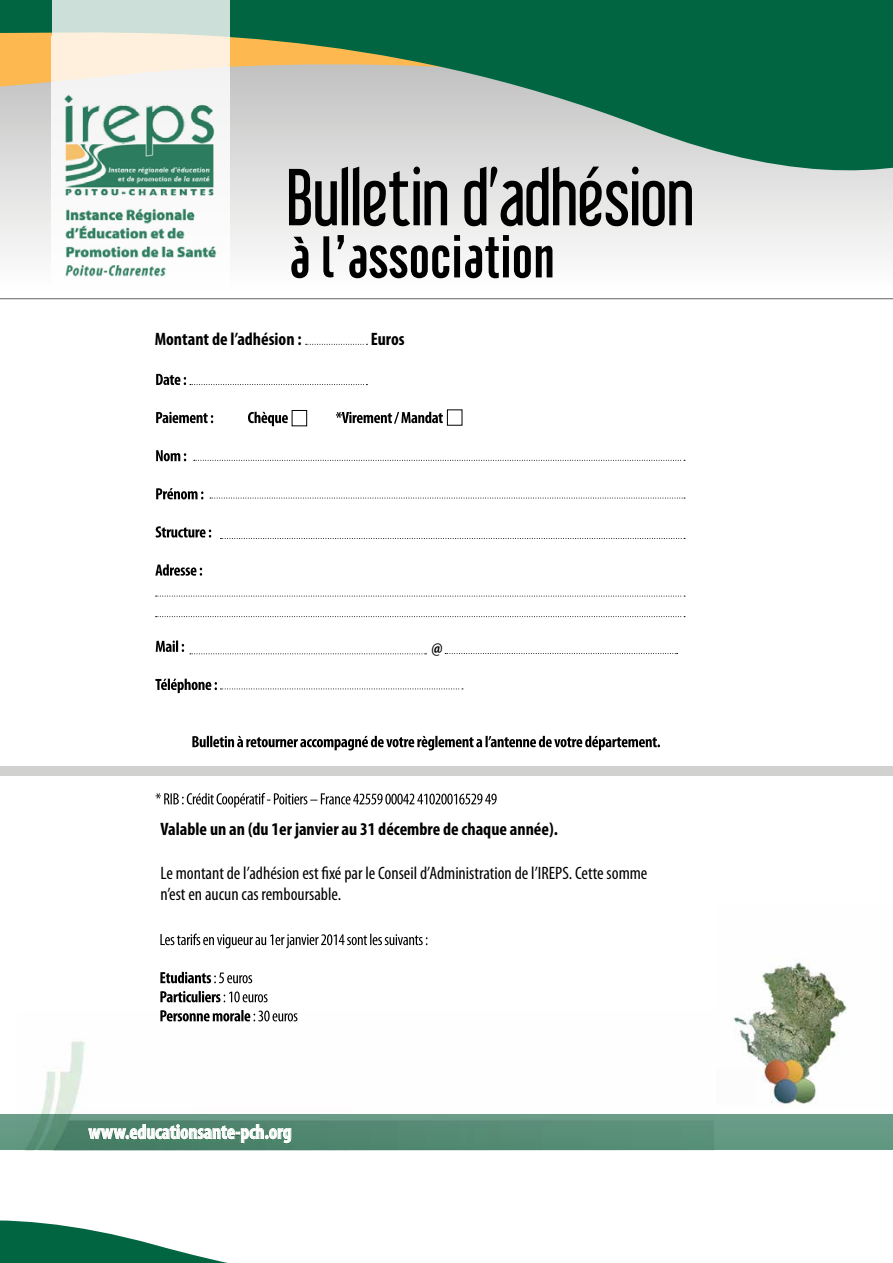
<style>
.page{position:relative;width:893px;height:1263px;background:#fff}
.page>*{position:absolute;margin:0;border:0;box-sizing:border-box;transform-origin:0 0}
.t1{font:60px "Cafeta";color:#000}
.t2{font:700 condensed 20.4px "Myriad Pro";color:#fff;scale:.95 1}
.t3{font:condensed 18px/21.6px "Myriad Pro";color:#000}
.t4{font:700 condensed 18px "Myriad Pro";color:#000}
</style>
<div class="page">
<svg style="left:0;top:249px;width:893px;height:178px"></svg>
<div style="left:0;top:1114px;width:893px;height:36px;background:#659a85"></div>
<img style="left:25px;top:1013px;width:688px;height:137px">
<img style="left:733px;top:961px;width:114px;height:143px">
<svg style="left:0;top:0;width:893px;height:249px;background:#79a48f"></svg>
<hr style="left:0;top:298px;width:893px;height:1px;background:#646363">
<svg style="left:0;top:1220px;width:228px;height:43px;fill:#016541"></svg>
<svg style="left:52px;top:0;width:178px;height:36px;background:#cfe1d9"></svg>
<img style="left:52px;top:36px;width:178px;height:258px">
<svg style="left:88px;top:1117px;width:204px;height:34px;background:#689481"></svg>
<div style="left:292px;top:410px;width:15px;height:16px;border:1px solid #000"></div>
<svg style="left:160px;top:1010px;width:137px;height:11px"></svg>
<svg style="left:160px;top:991px;width:108px;height:11px"></svg>
<svg style="left:160px;top:972px;width:92px;height:11px"></svg>
<svg style="left:160px;top:933px;width:267px;height:15px"></svg>
<svg style="left:156px;top:793px;width:341px;height:14px"></svg>
<svg style="left:192px;top:736px;width:468px;height:14px"></svg>
<svg style="left:156px;top:640px;width:28px;height:12px"></svg>
<svg style="left:155px;top:564px;width:47px;height:12px"></svg>
<svg style="left:156px;top:526px;width:55px;height:12px"></svg>
<svg style="left:156px;top:488px;width:47px;height:11px"></svg>
<svg style="left:156px;top:450px;width:30px;height:11px"></svg>
<svg style="left:156px;top:412px;width:287px;height:14px"></svg>
<svg style="left:306px;top:344px;width:61px;height:1px"></svg>
<svg style="left:156px;top:374px;width:211px;height:11px"></svg>
<svg style="left:194px;top:460px;width:491px;height:1px"></svg>
<svg style="left:190px;top:653px;width:236px;height:1px"></svg>
<svg style="left:445px;top:653px;width:233px;height:1px"></svg>
<svg style="left:155px;top:679px;width:308px;height:14px"></svg>
<svg style="left:210px;top:498px;width:475px;height:1px"></svg>
<svg style="left:220px;top:538px;width:465px;height:1px"></svg>
<svg style="left:156px;top:596px;width:529px;height:1px"></svg>
<svg style="left:156px;top:616px;width:529px;height:1px"></svg>
<div style="left:0;top:767px;width:893px;height:9px;background:#d1d1cf"></div>
<svg style="left:289px;top:167px;width:403px;height:59px;background:#878786"></svg>
<h1 class="t1" style="left:289px;top:223px;width:267px">à l’association</h1>
<p class="t4" style="left:155px;top:328px;width:148px">Montant de l’adhésion :</p>
<p class="t4" style="left:371px;top:328px;width:35px">Euros</p>
<p class="t4" style="left:432px;top:636px;width:13px">@</p>
<p class="t4" style="left:161px;top:818px;width:399px">Valable un an (du 1er janvier au 31 décembre de chaque année).</p>
<p class="t3" style="left:161px;top:861px;width:488px">Le montant de l’adhésion est fixé par le Conseil d’Administration de l’IREPS. Cette somme n’est en aucun cas remboursable.</p>
<p class="t2" style="left:89px;top:1119px;width:215px">www.educationsante-pch.org</p>
</div>
